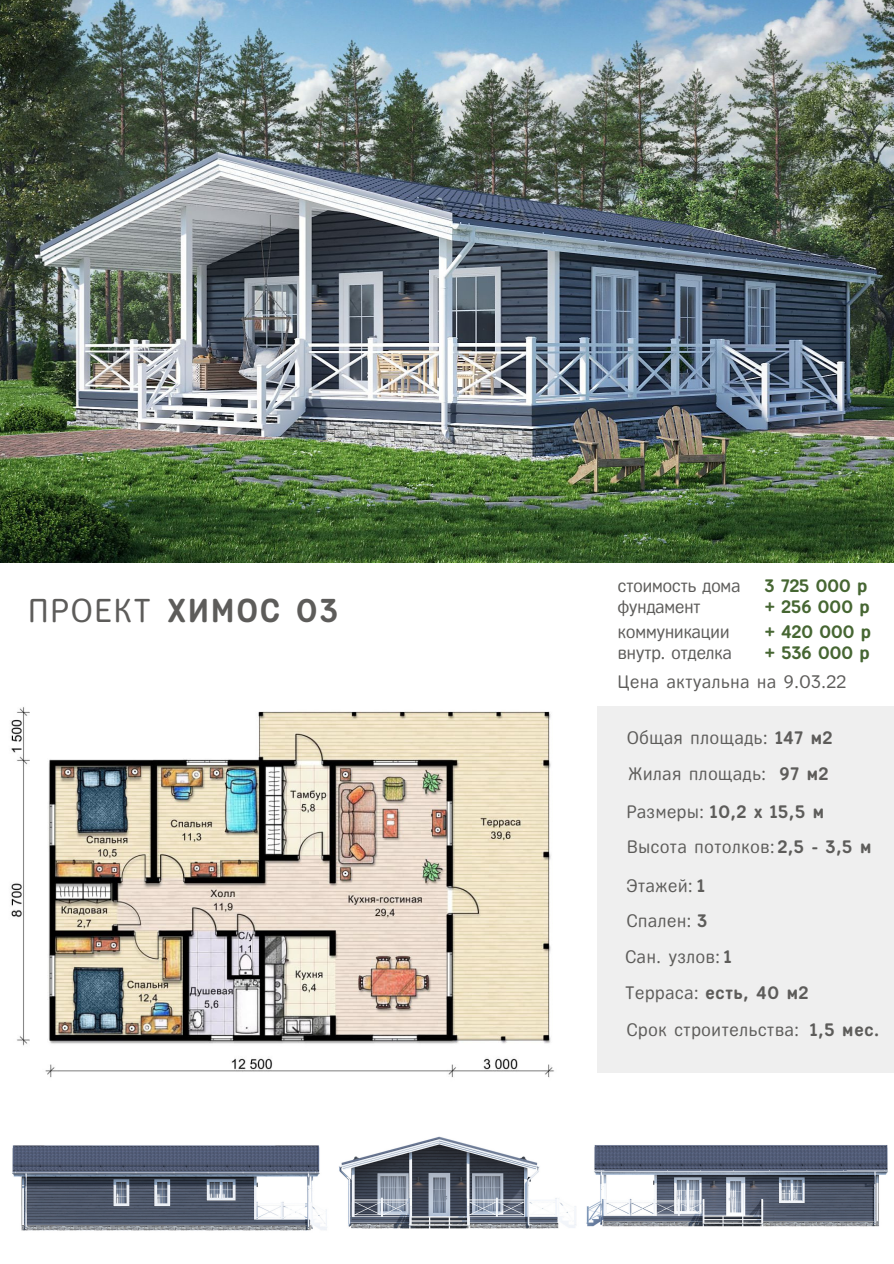
<style>
.page{position:relative;width:894px;height:1264px;background:#fff}
.page>*{position:absolute;margin:0;border:0;box-sizing:border-box;transform-origin:0 0}
.t1{font:700 33px "Fregat";letter-spacing:.07em;color:#5d5c5a}
.t2{font:33px "Fregat";letter-spacing:.07em;color:#5d5c5a}
.t3{font:18px "Fregat";letter-spacing:.04em;color:#5d5c5a}
.t4{font:18px "Fregat";color:#5d5c5a}
.t5{font:700 18px "Fregat";letter-spacing:.04em;color:#5d5c5a}
.t6{font:700 18px "Fregat";color:#466632}
.s1{font-weight:700}
.s2{font-weight:400}
</style>
<div class="page">
<img style="left:0;top:0;width:893px;height:562px">
<img style="left:11px;top:707px;width:543px;height:371px">
<div style="left:597px;top:706px;width:296px;height:366px;background:#efefef"></div>
<img style="left:586px;top:1145px;width:302px;height:82px">
<img style="left:12px;top:1145px;width:315px;height:86px">
<img style="left:339px;top:1136px;width:237px;height:93px">
<p class="t2" style="left:28px;top:593px;width:123px">ПРОЕКТ</p>
<p class="t1" style="left:168px;top:592px;width:172px">ХИМОС 03</p>
<p class="t4" style="left:617px;top:576px;width:124px">стоимость дома</p>
<p class="t6" style="left:764px;top:575px;width:104px">3 725 000 р</p>
<p class="t4" style="left:617px;top:622px;width:113px">коммуникации</p>
<p class="t6" style="left:764px;top:621px;width:107px">+ 420 000 р</p>
<p class="t4" style="left:617px;top:643px;width:115px">внутр. отделка</p>
<p class="t6" style="left:764px;top:643px;width:106px">+ 536 000 р</p>
<p class="t4" style="left:617px;top:597px;width:84px">фундамент</p>
<p class="t6" style="left:764px;top:597px;width:106px">+ 256 000 р</p>
<p class="t3" style="left:617px;top:672px;width:230px">Цена актуальна на 9.03.22</p>
<p class="t3" style="left:627px;top:728px;width:207px">Общая площадь: <span class="s1">147 м2</span></p>
<p class="t3" style="left:628px;top:764px;width:139px">Жилая площадь:</p>
<p class="t5" style="left:779px;top:764px;width:50px">97 м2</p>
<p class="t5" style="left:626px;top:801px;width:199px"><span class="s2">Размеры:</span> 10,2 х 15,5 м</p>
<p class="t3" style="left:627px;top:837px;width:246px">Высота потолков: <span class="s1">2,5 - 3,5 м</span></p>
<p class="t3" style="left:626px;top:875px;width:80px">Этажей: <span class="s1">1</span></p>
<p class="t3" style="left:626px;top:911px;width:82px">Спален: <span class="s1">3</span></p>
<p class="t3" style="left:625px;top:946px;width:107px">Сан. узлов: <span class="s1">1</span></p>
<p class="t5" style="left:625px;top:983px;width:184px"><span class="s2">Терраса:</span> есть, 40 м2</p>
<p class="t3" style="left:626px;top:1019px;width:174px">Срок строительства:</p>
<p class="t5" style="left:810px;top:1019px;width:71px">1,5 мес.</p>
</div>
